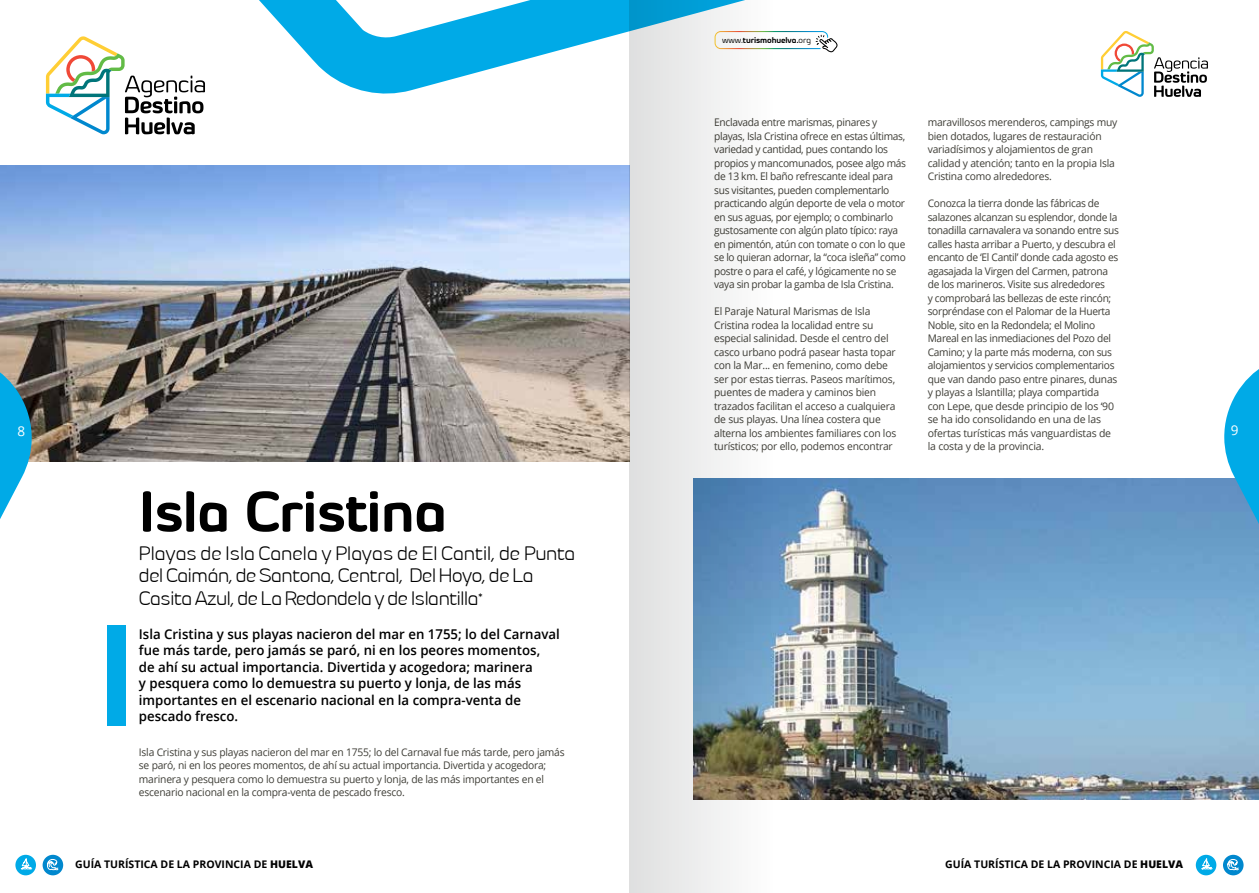
<style>
.page{position:relative;width:1259px;height:893px;background:#fff}
.page>*{position:absolute;margin:0;border:0;box-sizing:border-box;transform-origin:0 0}
.t1{font:700 57px "Byom";letter-spacing:-.01em;color:#000}
.t2{font:300 19.5px/22.5px "Byom";letter-spacing:-.02em;color:#000}
.t3{font:600 13.5px/16.5px "Open Sans";color:#000}
.t4{font:13.5px "Open Sans";color:#fff}
.t5{font:10.5px/13.5px "Open Sans";letter-spacing:-.02em;color:#3f3e37}
.t6{font:700 10.5px "Open Sans";color:#000}
.t7{font:700 8.4px "Byom";letter-spacing:-.01em;color:#000}
.s1{font-weight:400}
.s2{font-weight:800}
</style>
<div class="page">
<img style="left:0;top:166px;width:629px;height:296px">
<svg style="left:259px;top:0;width:370px;height:94px;fill:#00aae7"></svg>
<svg style="left:46px;top:36px;width:159px;height:98px"></svg>
<svg style="left:1101px;top:31px;width:107px;height:66px"></svg>
<svg style="left:1195px;top:855px;width:21px;height:20px"></svg>
<svg style="left:1201px;top:857px;width:11px;height:12px"></svg>
<div style="left:1223px;top:855px;width:20px;height:20px;background:#0088ce;border-radius:50%"></div>
<svg style="left:1227px;top:859px;width:12px;height:11px"></svg>
<div style="left:15px;top:855px;width:21px;height:20px;background:#00aae7;border-radius:50%"></div>
<svg style="left:21px;top:858px;width:11px;height:11px"></svg>
<div style="left:43px;top:855px;width:20px;height:20px;background:#0088ce;border-radius:50%"></div>
<svg style="left:47px;top:859px;width:12px;height:11px"></svg>
<img style="left:856px;top:479px;width:403px;height:320px">
<div style="left:107px;top:625px;width:19px;height:101px;background:#00aae7"></div>
<svg style="left:0;top:349px;width:32px;height:170px"></svg>
<svg style="left:1224px;top:369px;width:35px;height:207px;background:#48aedd"></svg>
<svg style="left:629px;top:0;width:227px;height:893px"></svg>
<p class="t7" style="left:722px;top:35px;width:91px"><span class="s1">www.</span>turismohuelva.<span class="s1">org</span></p>
<p class="t5" style="left:714px;top:115px;width:193px">Enclavada entre marismas, pinares y playas, Isla Cristina ofrece en estas últimas, variedad y cantidad, pues contando los propios y mancomunados, posee algo más de 13 km. El baño refrescante ideal para sus visitantes, pueden complementarlo practicando algún deporte de vela o motor en sus aguas, por ejemplo; o combinarlo gustosamente con algún plato típico: raya en pimentón, atún con tomate o con lo que se lo quieran adornar, la “coca isleña” como postre o para el café, y lógicamente no se vaya sin probar la gamba de Isla Cristina.</p>
<p class="t5" style="left:714px;top:304px;width:183px">El Paraje Natural Marismas de Isla Cristina rodea la localidad entre su especial salinidad. Desde el centro del casco urbano podrá pasear hasta topar con la Mar... en femenino, como debe ser por estas tierras. Paseos marítimos, puentes de madera y caminos bien trazados facilitan el acceso a cualquiera de sus playas. Una línea costera que alterna los ambientes familiares con los turísticos; por ello, podemos encontrar</p>
<p class="t5" style="left:927px;top:115px;width:191px">maravillosos merenderos, campings muy bien dotados, lugares de restauración variadísimos y alojamientos de gran calidad y atención; tanto en la propia Isla Cristina como alrededores.</p>
<p class="t5" style="left:927px;top:196px;width:193px">Conozca la tierra donde las fábricas de salazones alcanzan su esplendor, donde la tonadilla carnavalera va sonando entre sus calles hasta arribar a Puerto, y descubra el encanto de ‘El Cantil’ donde cada agosto es agasajada la Virgen del Carmen, patrona de los marineros. Visite sus alrededores<br>y comprobará las bellezas de este rincón; sorpréndase con el Palomar de la Huerta Noble, sito en la Redondela; el Molino Mareal en las inmediaciones del Pozo del Camino; y la parte más moderna, con sus alojamientos y servicios complementarios que van dando paso entre pinares, dunas y playas a lslantilla; playa compartida con Lepe, que desde principio de los ‘90 se ha ido consolidando en una de las ofertas turísticas más vanguardistas de la costa y de la provincia.</p>
<p class="t4" style="left:18px;top:422px;width:9px">8</p>
<p class="t4" style="left:1230px;top:421px;width:9px">9</p>
<h1 class="t1" style="left:139px;top:477px;width:310px">Isla Cristina</h1>
<h2 class="t2" style="left:139px;top:542px;width:438px">Playas de Isla Canela y Playas de El Cantil, de Punta del Caimán, de Santona, Central, Del Hoyo, de La<br>Casita Azul, de La Redondela y de Islantilla<sup>*</sup></h2>
<p class="t3" style="left:139px;top:625px;width:422px">Isla Cristina y sus playas nacieron del mar en 1755; lo del Carnaval fue más tarde, pero jamás se paró, ni en los peores momentos,<br>de ahí su actual importancia. Divertida y acogedora; marinera<br>y pesquera como lo demuestra su puerto y lonja, de las más importantes en el escenario nacional en la compra-venta de pescado fresco.</p>
<p class="t5" style="left:139px;top:745px;width:427px">Isla Cristina y sus playas nacieron del mar en 1755; lo del Carnaval fue más tarde, pero jamás se paró, ni en los peores momentos, de ahí su actual importancia. Divertida y acogedora; marinera y pesquera como lo demuestra su puerto y lonja, de las más importantes en el escenario nacional en la compra-venta de pescado fresco.</p>
<p class="t6" style="left:75px;top:857px;width:239px">GUÍA TURÍSTICA DE LA PROVINCIA DE <span class="s2">HUELVA</span></p>
<p class="t6" style="left:945px;top:857px;width:239px">GUÍA TURÍSTICA DE LA PROVINCIA DE <span class="s2">HUELVA</span></p>
</div>
